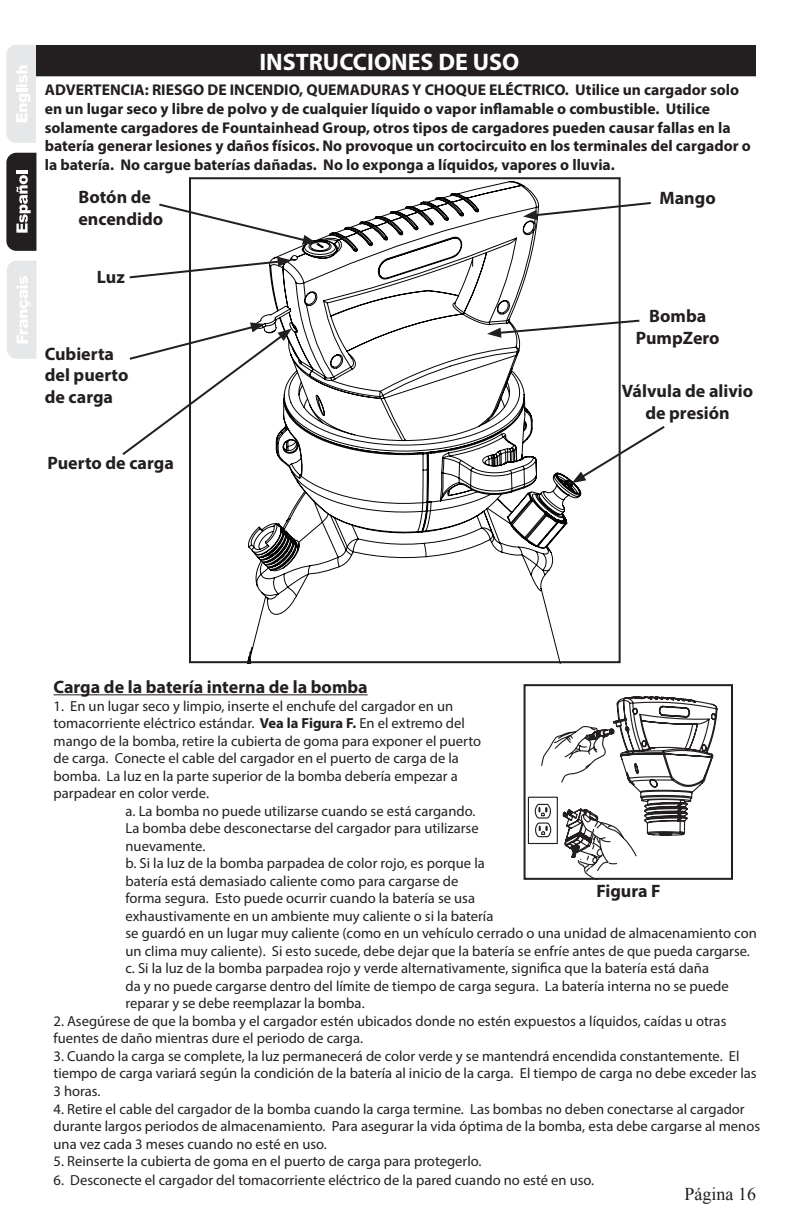
<style>
.page{position:relative;width:792px;height:1224px;background:#fff}
.page>*{position:absolute;margin:0;border:0;box-sizing:border-box;transform-origin:0 0}
.t1{font:700 24px "Myriad Pro";color:#fff}
.t2{font:700 18px/21.6px "Myriad Pro";color:#231f20}
.t3{font:18px "Times New Roman";color:#231f20}
.t4{font:700 15.6px/18.8px "Myriad Pro";color:#231f20}
.t5{font:14.6px/17.6px "Myriad Pro";color:#231f20}
.s1{font-weight:700}
</style>
<div class="page">
<div style="left:37px;top:46px;width:718px;height:30px;background:#231f20"></div>
<div style="left:36px;top:45px;width:720px;height:31px;border:1px solid #231f20"></div>
<hr style="left:54px;top:694px;width:314px;height:1px;background:#231f20">
<svg style="left:527px;top:696px;width:191px;height:181px"></svg>
<div style="left:524px;top:684px;width:209px;height:196px;border:2px solid #231f20"></div>
<svg style="left:248px;top:181px;width:334px;height:479px"></svg>
<div style="left:189px;top:177px;width:432px;height:486px;border:2px solid #231f20"></div>
<svg style="left:572px;top:424px;width:93px;height:59px"></svg>
<svg style="left:523px;top:201px;width:128px;height:19px"></svg>
<svg style="left:159px;top:202px;width:158px;height:43px"></svg>
<svg style="left:122px;top:323px;width:170px;height:134px"></svg>
<svg style="left:129px;top:257px;width:163px;height:23px"></svg>
<svg style="left:487px;top:319px;width:153px;height:19px"></svg>
<svg style="left:6px;top:45px;width:30px;height:98px"></svg>
<svg style="left:7px;top:261px;width:29px;height:98px"></svg>
<svg style="left:6px;top:153px;width:30px;height:98px;background:#474445"></svg>
<h1 class="t1" style="left:259px;top:46px;width:261px">INSTRUCCIONES DE USO</h1>
<p class="t4" style="left:45px;top:80px;width:707px">ADVERTENCIA: RIESGO DE INCENDIO, QUEMADURAS Y CHOQUE ELÉCTRICO. Utilice un cargador solo en un lugar seco y libre de polvo y de cualquier líquido o vapor inflamable o combustible. Utilice solamente cargadores de Fountainhead Group, otros tipos de cargadores pueden causar fallas en la batería generar lesiones y daños físicos. No provoque un cortocircuito en los terminales del cargador o la batería. No cargue baterías dañadas. No lo exponga a líquidos, vapores o lluvia.</p>
<p class="t2" style="left:78px;top:186px;width:86px">Botón de encendido</p>
<p class="t2" style="left:97px;top:266px;width:29px">Luz</p>
<p class="t2" style="left:45px;top:342px;width:85px">Cubierta del puerto de carga</p>
<p class="t2" style="left:48px;top:452px;width:128px">Puerto de carga</p>
<p class="t2" style="left:659px;top:187px;width:58px">Mango</p>
<p class="t2" style="left:636px;top:305px;width:85px;text-align:center">Bomba<br>PumpZero</p>
<p class="t2" style="left:622px;top:380px;width:133px;text-align:center">Válvula de alivio de presión</p>
<p class="t2" style="left:54px;top:676px;width:316px">Carga de la batería interna de la bomba</p>
<p class="t5" style="left:54px;top:697px;width:401px">1. En un lugar seco y limpio, inserte el enchufe del cargador en un</p>
<p class="t5" style="left:54px;top:714px;width:413px">tomacorriente eléctrico estándar. <span class="s1">Vea la Figura F.</span> En el extremo del</p>
<p class="t5" style="left:54px;top:732px;width:429px">mango de la bomba, retire la cubierta de goma para exponer el puerto</p>
<p class="t5" style="left:54px;top:749px;width:407px">de carga. Conecte el cable del cargador en el puerto de carga de la</p>
<p class="t5" style="left:54px;top:767px;width:406px">bomba. La luz en la parte superior de la bomba debería empezar a</p>
<p class="t5" style="left:54px;top:784px;width:157px">parpadear en color verde.</p>
<p class="t5" style="left:126px;top:802px;width:351px">a. La bomba no puede utilizarse cuando se está cargando.</p>
<p class="t5" style="left:126px;top:819px;width:355px">La bomba debe desconectarse del cargador para utilizarse</p>
<p class="t5" style="left:126px;top:837px;width:81px">nuevamente.</p>
<p class="t5" style="left:126px;top:854px;width:361px">b. Si la luz de la bomba parpadea de color rojo, es porque la</p>
<p class="t5" style="left:126px;top:872px;width:334px">batería está demasiado caliente como para cargarse de</p>
<p class="t5" style="left:126px;top:889px;width:351px">forma segura. Esto puede ocurrir cuando la batería se usa</p>
<p class="t5" style="left:126px;top:907px;width:369px">exhaustivamente en un ambiente muy caliente o si la batería</p>
<p class="t5" style="left:126px;top:924px;width:633px">se guardó en un lugar muy caliente (como en un vehículo cerrado o una unidad de almacenamiento con</p>
<p class="t5" style="left:126px;top:942px;width:626px">un clima muy caliente). Si esto sucede, debe dejar que la batería se enfríe antes de que pueda cargarse.</p>
<p class="t5" style="left:126px;top:959px;width:585px">c. Si la luz de la bomba parpadea rojo y verde alternativamente, significa que la batería está daña</p>
<p class="t5" style="left:126px;top:977px;width:605px">da y no puede cargarse dentro del límite de tiempo de carga segura. La batería interna no se puede</p>
<p class="t5" style="left:126px;top:994px;width:241px">reparar y se debe reemplazar la bomba.</p>
<p class="t5" style="left:54px;top:1012px;width:674px">2. Asegúrese de que la bomba y el cargador estén ubicados donde no estén expuestos a líquidos, caídas u otras fuentes de daño mientras dure el periodo de carga.</p>
<p class="t5" style="left:54px;top:1047px;width:705px">3. Cuando la carga se complete, la luz permanecerá de color verde y se mantendrá encendida constantemente. El tiempo de carga variará según la condición de la batería al inicio de la carga. El tiempo de carga no debe exceder las<br>3 horas.</p>
<p class="t5" style="left:54px;top:1100px;width:708px">4. Retire el cable del cargador de la bomba cuando la carga termine. Las bombas no deben conectarse al cargador durante largos periodos de almacenamiento. Para asegurar la vida óptima de la bomba, esta debe cargarse al menos una vez cada 3 meses cuando no esté en uso.</p>
<p class="t5" style="left:54px;top:1152px;width:429px">5. Reinserte la cubierta de goma en el puerto de carga para protegerlo.</p>
<p class="t5" style="left:54px;top:1171px;width:542px">6. Desconecte el cargador del tomacorriente eléctrico de la pared cuando no esté en uso.</p>
<p class="t2" style="left:596px;top:880px;width:66px">Figura F</p>
<p class="t3" style="left:685px;top:1182px;width:73px">Página 16</p>
</div>
